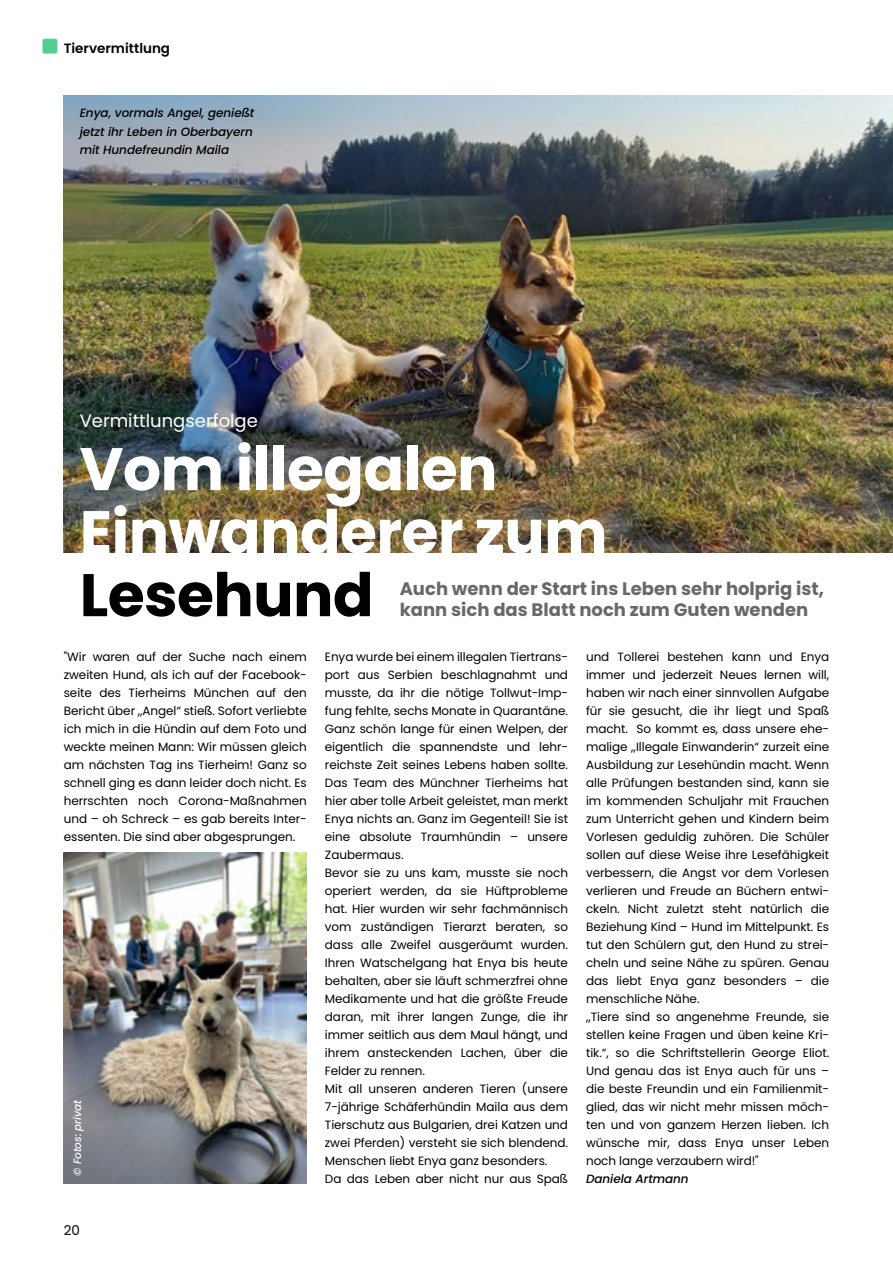
<style>
.page{position:relative;width:893px;height:1263px;background:#fff}
.page>*{position:absolute;margin:0;border:0;box-sizing:border-box;transform-origin:0 0}
.t1{font:700 60px/63px "Poppins";letter-spacing:-.01em;color:#fff}
.t2{font:700 60px "Poppins";letter-spacing:-.01em;color:#000}
.t3{font:700 18px/21px "Poppins";color:#676868}
.t4{font:18px "Poppins";color:#fff}
.t5{font:600 13.5px "Poppins";color:#000}
.t6{font:13.5px "Poppins";color:#000}
.t7{font:12px/18px "Poppins";letter-spacing:-.005em;color:#000}
.t8{font:italic 500 12px/18px "Poppins";letter-spacing:-.005em;color:#000}
.t9{font:italic 500 10.5px "Poppins";color:#fff}
</style>
<div class="page">
<div style="left:43px;top:39px;width:14px;height:15px;background:#53ce95;border-radius:2px"></div>
<img style="left:64px;top:95px;width:829px;height:458px">
<img style="left:64px;top:853px;width:242px;height:330px">
<p class="t5" style="left:64px;top:41px;width:108px">Tiervermittlung</p>
<p class="t8" style="left:80px;top:104px;width:176px">Enya, vormals Angel, genießt jetzt ihr Leben in Oberbayern mit Hundefreundin Maila</p>
<h2 class="t4" style="left:80px;top:410px;width:180px">Vermittlungserfolge</h2>
<h1 class="t1" style="left:80px;top:438px;width:529px">Vom illegalen<br>Einwanderer zum</h1>
<h1 class="t2" style="left:80px;top:560px;width:295px">Lesehund</h1>
<h2 class="t3" style="left:400px;top:578px;width:426px">Auch wenn der Start ins Leben sehr holprig ist, kann sich das Blatt noch zum Guten wenden</h2>
<p class="t7" style="left:64px;top:648px;width:245px;text-align:justify">"Wir waren auf der Suche nach einem zweiten Hund, als ich auf der Facebook&shy;seite des Tierheims München auf den Bericht über „Angel“ stieß. Sofort verliebte ich mich in die Hündin auf dem Foto und weckte meinen Mann: Wir müssen gleich am nächsten Tag ins Tierheim! Ganz so schnell ging es dann leider doch nicht. Es herrschten noch Corona-Maßnahmen und – oh Schreck – es gab bereits Inter&shy;essenten. Die sind aber abgesprungen.</p>
<p class="t7" style="left:325px;top:648px;width:245px">Enya wurde bei einem illegalen Tiertrans&shy;port aus Serbien beschlagnahmt und musste, da ihr die nötige Tollwut-Imp&shy;fung fehlte, sechs Monate in Quarantäne.<br>Ganz schön lange für einen Welpen, der eigentlich die spannendste und lehr&shy;reichste Zeit seines Lebens haben sollte.<br>Das Team des Münchner Tierheims hat hier aber tolle Arbeit geleistet, man merkt Enya nichts an. Ganz im Gegenteil! Sie ist eine absolute Traumhündin – unsere Zaubermaus.<br>Bevor sie zu uns kam, musste sie noch operiert werden, da sie Hüftprobleme hat. Hier wurden wir sehr fachmännisch vom zuständigen Tierarzt beraten, so dass alle Zweifel ausgeräumt wurden.<br>Ihren Watschelgang hat Enya bis heute behalten, aber sie läuft schmerzfrei ohne Medikamente und hat die größte Freude daran, mit ihrer langen Zunge, die ihr immer seitlich aus dem Maul hängt, und ihrem ansteckenden Lachen, über die Felder zu rennen.<br>Mit all unseren anderen Tieren (unsere 7-jährige Schäferhündin Maila aus dem Tierschutz aus Bulgarien, drei Katzen und zwei Pferden) versteht sie sich blendend.<br>Menschen liebt Enya ganz besonders.<br>Da das Leben aber nicht nur aus Spaß</p>
<p class="t7" style="left:586px;top:648px;width:245px">und Tollerei bestehen kann und Enya immer und jederzeit Neues lernen will, haben wir nach einer sinnvollen Aufgabe für sie gesucht, die ihr liegt und Spaß macht. So kommt es, dass unsere ehe&shy;malige „Illegale Einwanderin“ zurzeit eine Ausbildung zur Lesehündin macht. Wenn alle Prüfungen bestanden sind, kann sie im kommenden Schuljahr mit Frauchen zum Unterricht gehen und Kindern beim Vorlesen geduldig zuhören. Die Schüler sollen auf diese Weise ihre Lesefähigkeit verbessern, die Angst vor dem Vorlesen verlieren und Freude an Büchern entwi&shy;ckeln. Nicht zuletzt steht natürlich die Beziehung Kind – Hund im Mittelpunkt. Es tut den Schülern gut, den Hund zu strei&shy;cheln und seine Nähe zu spüren. Genau das liebt Enya ganz besonders – die menschliche Nähe.<br>„Tiere sind so angenehme Freunde, sie stellen keine Fragen und üben keine Kri&shy;tik.“, so die Schriftstellerin George Eliot.<br>Und genau das ist Enya auch für uns – die beste Freundin und ein Familienmit&shy;glied, das wir nicht mehr missen möch&shy;ten und von ganzem Herzen lieben. Ich wünsche mir, dass Enya unser Leben noch lange verzaubern wird!"</p>
<p class="t9" style="left:71px;top:1176px;width:77px;rotate:-90deg">© Fotos: privat</p>
<p class="t8" style="left:586px;top:1170px;width:104px">Daniela Artmann</p>
<p class="t6" style="left:64px;top:1222px;width:18px">20</p>
</div>
